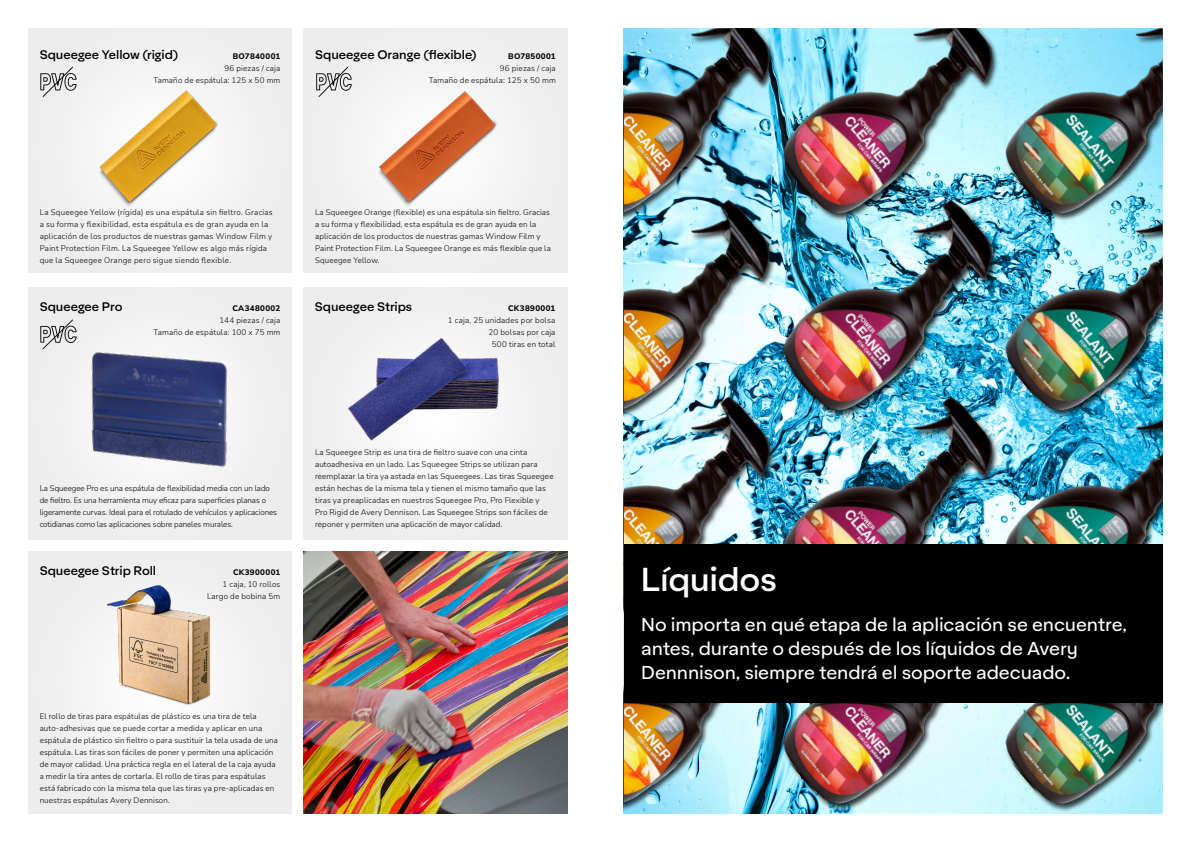
<style>
.page{position:relative;width:1191px;height:842px;background:#fff}
.page>*{position:absolute;margin:0;border:0;box-sizing:border-box;transform-origin:0 0}
.t1{font:500 32px "Aktifo A";letter-spacing:-.01em;color:#fff}
.t2{font:18px/24px "Aktifo A";letter-spacing:-.005em;color:#fff}
.t3{font:500 12px "Aktifo A";letter-spacing:-.005em;color:#000}
.t4{font:300 8px/12px "Nunito Sans";letter-spacing:.015em;color:#000;text-align:right}
.t5{font:300 8px/12px "Nunito Sans";letter-spacing:-.01em;color:#000}
.t6{font:800 8px "Nunito Sans";letter-spacing:.045em;color:#000}
</style>
<div class="page">
<img style="left:624px;top:28px;width:145px;height:166px">
<img style="left:769px;top:28px;width:222px;height:166px">
<img style="left:991px;top:28px;width:171px;height:174px">
<img style="left:624px;top:417px;width:145px;height:127px">
<img style="left:769px;top:426px;width:222px;height:118px">
<img style="left:991px;top:426px;width:171px;height:118px">
<img style="left:624px;top:194px;width:145px;height:223px">
<img style="left:769px;top:194px;width:248px;height:232px">
<img style="left:991px;top:202px;width:171px;height:224px">
<img style="left:624px;top:703px;width:145px;height:108px">
<img style="left:769px;top:703px;width:222px;height:111px">
<img style="left:991px;top:703px;width:171px;height:111px">
<div style="left:624px;top:544px;width:538px;height:159px;background:#000"></div>
<img style="left:303px;top:551px;width:264px;height:263px">
<div style="left:304px;top:287px;width:263px;height:252px;background:#efefef"></div>
<div style="left:304px;top:28px;width:263px;height:244px;background:#f0f0f0"></div>
<div style="left:28px;top:287px;width:264px;height:252px;background:#efefef"></div>
<div style="left:28px;top:28px;width:264px;height:244px;background:#f0f0f0"></div>
<div style="left:28px;top:551px;width:264px;height:263px;background:#efefef"></div>
<img style="left:91px;top:352px;width:136px;height:115px">
<img style="left:40px;top:319px;width:37px;height:31px">
<img style="left:379px;top:91px;width:118px;height:114px">
<img style="left:316px;top:66px;width:36px;height:31px">
<img style="left:99px;top:90px;width:119px;height:116px">
<img style="left:40px;top:66px;width:37px;height:31px">
<img style="left:107px;top:585px;width:103px;height:122px">
<img style="left:348px;top:338px;width:151px;height:111px">
<h3 class="t3" style="left:40px;top:47px;width:140px">Squeegee Yellow (rigid)</h3>
<p class="t6" style="left:233px;top:51px;width:49px">BO7840001</p>
<h3 class="t3" style="left:315px;top:47px;width:163px">Squeegee Orange (flexible)</h3>
<p class="t4" style="left:153px;top:62px;width:128px">96 piezas / caja<br>Tamaño de espátula: 125 x 50 mm</p>
<p class="t6" style="left:508px;top:51px;width:49px">BO7850001</p>
<p class="t4" style="left:429px;top:62px;width:128px">96 piezas / caja<br>Tamaño de espátula: 125 x 50 mm</p>
<p class="t4" style="left:40px;top:206px;width:234px;text-align:left">La Squeegee Yellow (rígida) es una espátula sin fieltro. Gracias a su forma y flexibilidad, esta espátula es de gran ayuda en la aplicación de los productos de nuestras gamas Window Film y Paint Protection Film. La Squeegee Yellow es algo más rígida que la Squeegee Orange pero sigue siendo flexible.</p>
<h3 class="t3" style="left:40px;top:299px;width:84px">Squeegee Pro</h3>
<p class="t6" style="left:232px;top:303px;width:49px">CA3480002</p>
<p class="t4" style="left:154px;top:314px;width:128px">144 piezas / caja<br>Tamaño de espátula: 100 x 75 mm</p>
<p class="t4" style="left:315px;top:206px;width:237px;text-align:left">La Squeegee Orange (flexible) es una espátula sin fieltro. Gracias a su forma y flexibilidad, esta espátula es de gran ayuda en la aplicación de los productos de nuestras gamas Window Film y Paint Protection Film. La Squeegee Orange es más flexible que la Squeegee Yellow.</p>
<h3 class="t3" style="left:315px;top:299px;width:99px">Squeegee Strips</h3>
<p class="t6" style="left:508px;top:303px;width:49px">CK3890001</p>
<p class="t4" style="left:448px;top:314px;width:109px">1 caja, 25 unidades por bolsa<br>20 bolsas por caja<br>500 tiras en total</p>
<p class="t5" style="left:40px;top:482px;width:239px">La Squeegee Pro es una espátula de flexibilidad media con un lado de fieltro. Es una herramienta muy eficaz para superficies planas o ligeramente curvas. Ideal para el rotulado de vehículos y aplicaciones cotidianas como las aplicaciones sobre paneles murales.</p>
<h3 class="t3" style="left:40px;top:563px;width:118px">Squeegee Strip Roll</h3>
<p class="t6" style="left:233px;top:567px;width:49px">CK3900001</p>
<p class="t4" style="left:207px;top:578px;width:75px">1 caja, 10 rollos<br>Largo de bobina 5m</p>
<p class="t4" style="left:315px;top:446px;width:240px;text-align:left">La Squeegee Strip es una tira de fieltro suave con una cinta autoadhesiva en un lado. Las Squeegee Strips se utilizan para reemplazar la tira ya astada en las Squeegees. Las tiras Squeegee están hechas de la misma tela y tienen el mismo tamaño que las tiras ya preaplicadas en nuestros Squeegee Pro, Pro Flexible y Pro Rigid de Avery Dennison. Las Squeegee Strips son fáciles de reponer y permiten una aplicación de mayor calidad.</p>
<p class="t4" style="left:40px;top:710px;width:240px;text-align:left">El rollo de tiras para espátulas de plástico es una tira de tela auto-adhesivas que se puede cortar a medida y aplicar en una espátula de plástico sin fieltro o para sustituir la tela usada de una espátula. Las tiras son fáciles de poner y permiten una aplicación de mayor calidad. Una práctica regla en el lateral de la caja ayuda a medir la tira antes de cortarla. El rollo de tiras para espátulas está fabricado con la misma tela que las tiras ya pre-aplicadas en nuestras espátulas Avery Dennison.</p>
<h1 class="t1" style="left:641px;top:559px;width:138px">Líquidos</h1>
<h2 class="t2" style="left:641px;top:612px;width:487px">No importa en qué etapa de la aplicación se encuentre, antes, durante o después de los líquidos de Avery<br>Dennnison, siempre tendrá el soporte adecuado.</h2>
</div>
